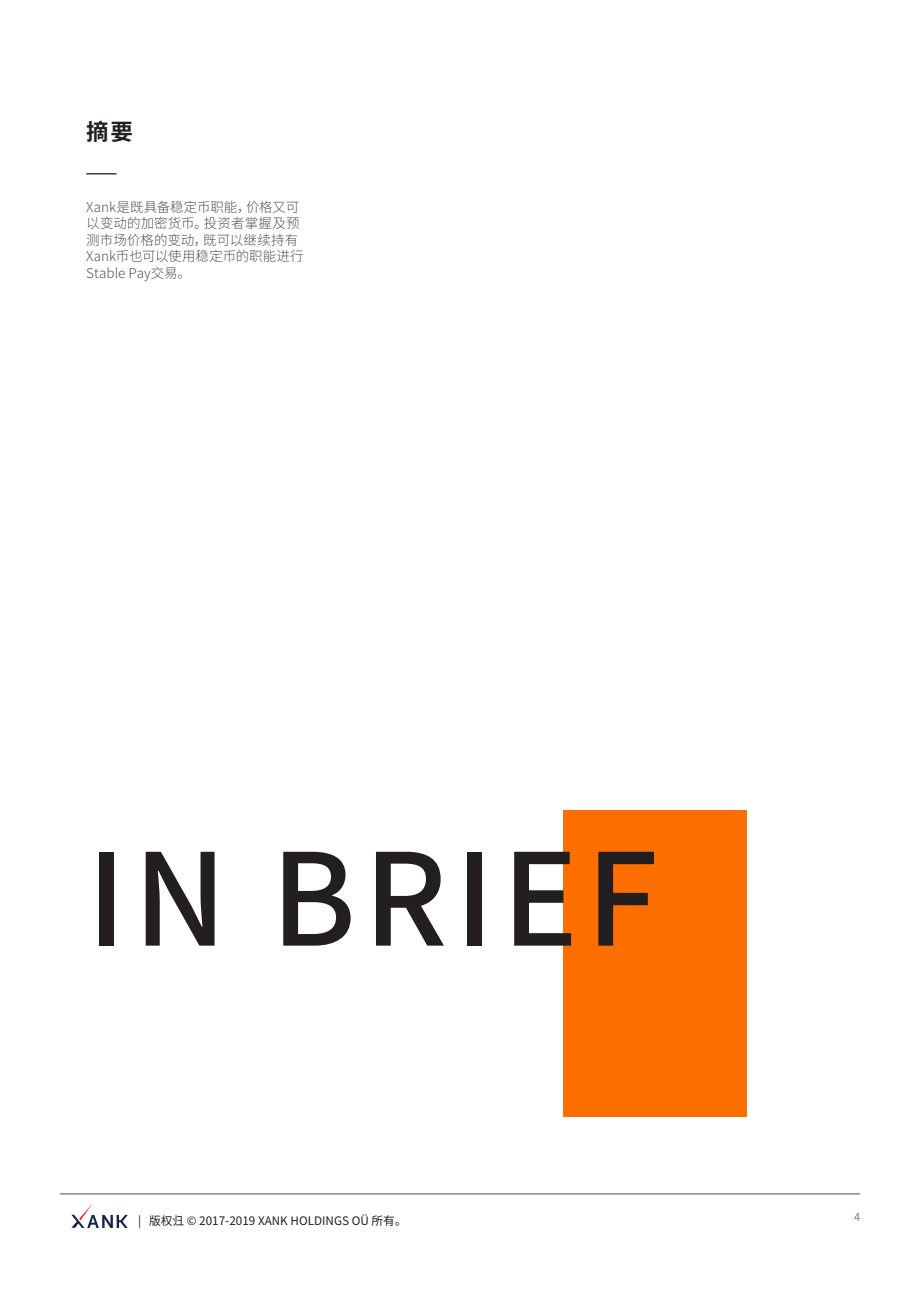
<style>
.page{position:relative;width:920px;height:1290px;background:#fff}
.page>*{position:absolute;margin:0;border:0;box-sizing:border-box;transform-origin:0 0}
.t1{font:500 127.5px "Noto Sans CJ Ksc";letter-spacing:.06em;color:#231f20}
.t2{font:700 22.5px "Noto Sans CJ Ksc";color:#231f20}
.C{font:300 13.5px/16.5px "Noto Sans CJ Ksc";color:#4f535c}
.t3{font:11.7px "Noto Sans CJ Ksc";color:#231f20}
.C___Right_Aligned{font:300 11.25px "Noto Sans CJ Ksc";color:#4f535c}
</style>
<div class="page">
<svg style="left:71px;top:1204px;width:57px;height:24px"></svg>
<div style="left:563px;top:810px;width:184px;height:306px;background:#ff6e00"></div>
<hr style="left:60px;top:1193px;width:800px;height:1px;background:#4f535c">
<hr style="left:86px;top:173px;width:31px;height:2px;background:#3e3e3f">
<h2 class="t2" style="left:86px;top:119px;width:48px">摘要</h2>
<p class="C" style="left:86px;top:199px;width:219px">Xank是既具备稳定币职能，价格又可以变动的加密货币。投资者掌握及预测市场价格的变动，既可以继续持有<br>Xank币也可以使用稳定币的职能进行<br>Stable Pay交易。</p>
<p class="t1" style="left:86px;top:827px;width:573px">IN BRIEF</p>
<p class="t3" style="left:138px;top:1214px;width:270px">| 版权归️ © 2017-2019 XANK HOLDINGS OÜ 所有。</p>
<p class="C___Right_Aligned" style="left:854px;top:1210px;width:8px">4</p>
</div>
